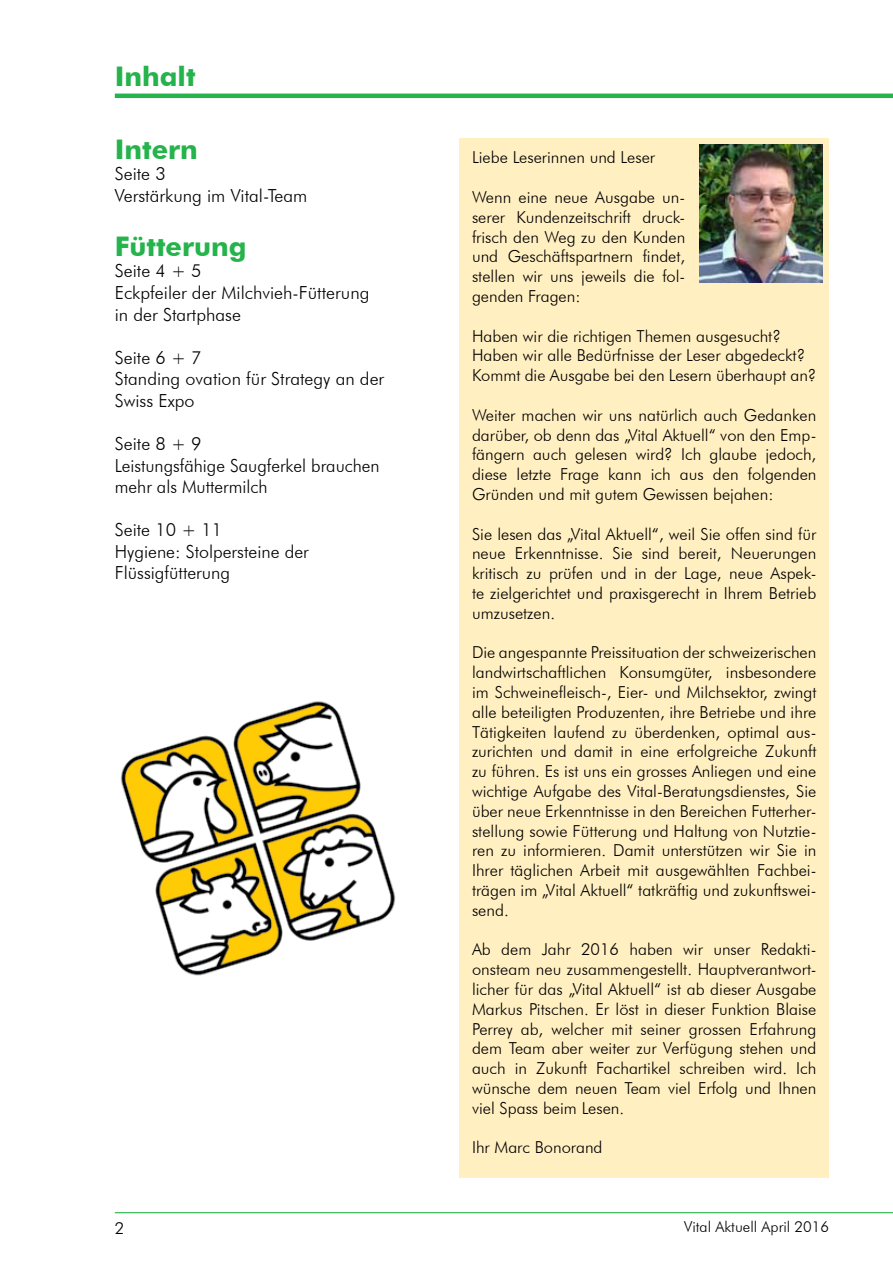
<style>
.page{position:relative;width:893px;height:1263px;background:#fff}
.page>*{position:absolute;margin:0;border:0;box-sizing:border-box;transform-origin:0 0}
.t1{font:700 27px "Futura BT";color:#25b34b}
.t2{font:300 18px/21.6px "Futura BT";color:#000}
.t3{font:300 16.5px/19.8px "Futura BT";color:#000;text-align:justify}
.t4{font:300 15px "Futura BT";color:#000}
</style>
<div class="page">
<hr style="left:115px;top:1212px;width:778px;height:1px;background:#25b34b">
<hr style="left:115px;top:94px;width:778px;height:4px;background:#25b34b">
<div style="left:459px;top:138px;width:370px;height:1040px;background:#ffefc1"></div>
<img style="left:699px;top:145px;width:124px;height:138px">
<img style="left:121px;top:701px;width:275px;height:275px">
<h1 class="t1" style="left:115px;top:60px;width:82px">Inhalt</h1>
<h1 class="t1" style="left:115px;top:133px;width:85px">Intern</h1>
<p class="t2" style="left:115px;top:163px;width:194px">Seite 3<br>Verstärkung im Vital-Team</p>
<h1 class="t1" style="left:115px;top:230px;width:133px">Fütterung</h1>
<p class="t2" style="left:115px;top:260px;width:256px">Seite 4 + 5<br>Eckpfeiler der Milchvieh-Fütterung in der Startphase</p>
<p class="t2" style="left:115px;top:346px;width:271px">Seite 6 + 7<br>Standing ovation für Strategy an der<br>Swiss Expo</p>
<p class="t2" style="left:115px;top:433px;width:266px">Seite 8 + 9<br>Leistungsfähige Saugferkel brauchen mehr als Muttermilch</p>
<p class="t2" style="left:115px;top:519px;width:196px">Seite 10 + 11<br>Hygiene: Stolpersteine der<br>Flüssigfütterung</p>
<p class="t3" style="left:472px;top:147px;width:185px">Liebe Leserinnen und Leser</p>
<p class="t3" style="left:472px;top:187px;width:215px">Wenn eine neue Ausgabe un&shy;serer Kundenzeitschrift druck&shy;frisch den Weg zu den Kunden und Geschäftspartnern findet, stellen wir uns jeweils die fol&shy;genden Fragen:</p>
<p class="t3" style="left:472px;top:326px;width:346px;text-align:left">Haben wir die richtigen Themen ausgesucht?<br>Haben wir alle Bedürfnisse der Leser abgedeckt?<br>Kommt die Ausgabe bei den Lesern überhaupt an?</p>
<p class="t3" style="left:472px;top:405px;width:346px">Weiter machen wir uns natürlich auch Gedanken darüber, ob denn das „Vital Aktuell“ von den Emp&shy;fängern auch gelesen wird? Ich glaube jedoch, diese letzte Frage kann ich aus den folgenden Gründen und mit gutem Gewissen bejahen:</p>
<p class="t3" style="left:472px;top:524px;width:346px">Sie lesen das „Vital Aktuell“, weil Sie offen sind für neue Erkenntnisse. Sie sind bereit, Neuerungen kritisch zu prüfen und in der Lage, neue Aspek&shy;te zielgerichtet und praxisgerecht in Ihrem Betrieb umzusetzen.</p>
<p class="t3" style="left:472px;top:642px;width:346px">Die angespannte Preissituation der schweizerischen landwirtschaftlichen Konsumgüter, insbesondere im Schweinefleisch-, Eier- und Milchsektor, zwingt alle beteiligten Produzenten, ihre Betriebe und ihre Tätigkeiten laufend zu überdenken, optimal aus&shy;zurichten und damit in eine erfolgreiche Zukunft zu führen. Es ist uns ein grosses Anliegen und eine wichtige Aufgabe des Vital-Beratungsdienstes, Sie über neue Erkenntnisse in den Bereichen Futterher&shy;stellung sowie Fütterung und Haltung von Nutztie&shy;ren zu informieren. Damit unterstützen wir Sie in Ihrer täglichen Arbeit mit ausgewählten Fachbei&shy;trägen im „Vital Aktuell“ tatkräftig und zukunftswei&shy;send.</p>
<p class="t3" style="left:472px;top:939px;width:346px">Ab dem Jahr 2016 haben wir unser Redakti&shy;onsteam neu zusammengestellt. Hauptverantwort&shy;licher für das „Vital Aktuell“ ist ab dieser Ausgabe Markus Pitschen. Er löst in dieser Funktion Blaise Perrey ab, welcher mit seiner grossen Erfahrung dem Team aber weiter zur Verfügung stehen und auch in Zukunft Fachartikel schreiben wird. Ich wünsche dem neuen Team viel Erfolg und Ihnen viel Spass beim Lesen.</p>
<p class="t3" style="left:472px;top:1137px;width:132px">Ihr Marc Bonorand</p>
<p class="t3" style="left:115px;top:1218px;width:11px">2</p>
<p class="t4" style="left:684px;top:1217px;width:147px">Vital Aktuell April 2016</p>
</div>
